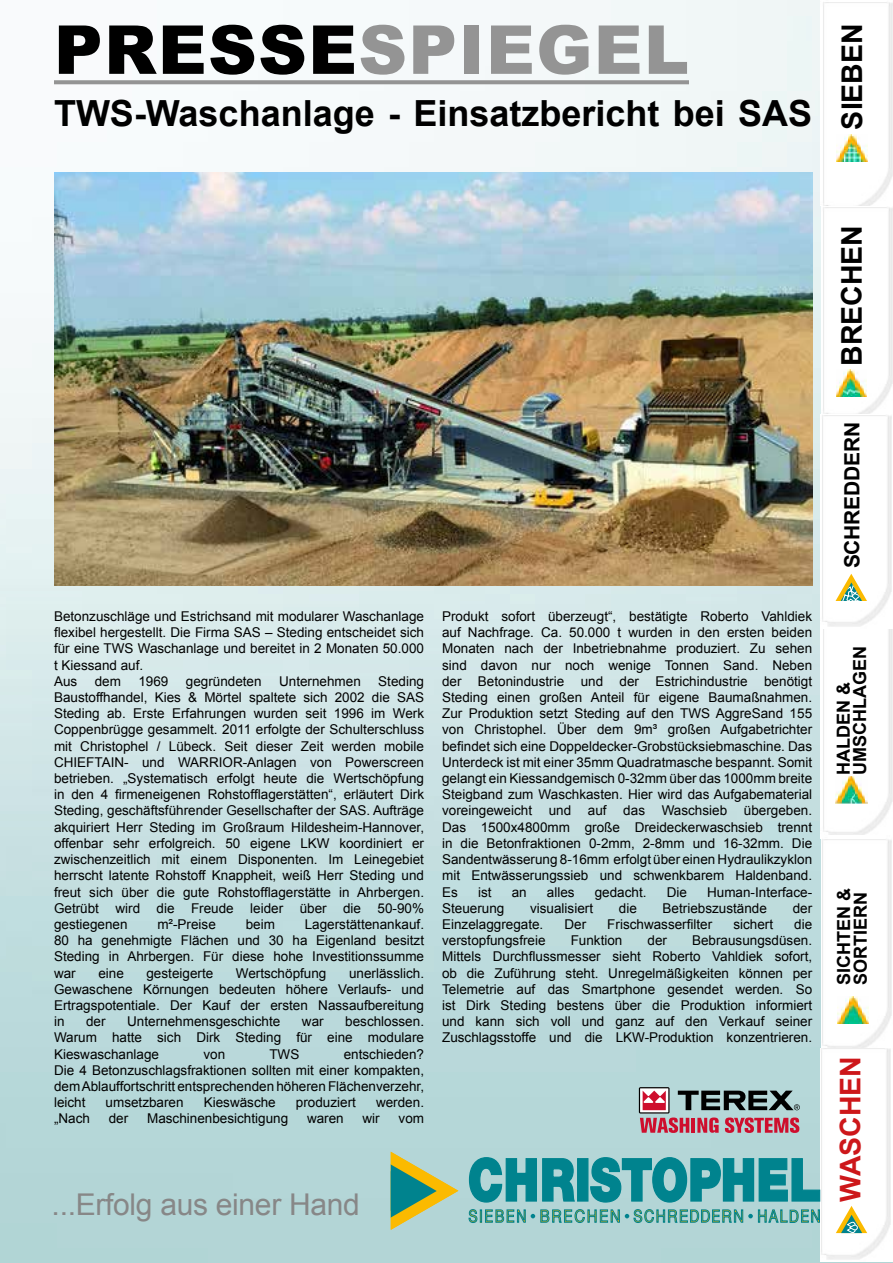
<style>
.page{position:relative;width:893px;height:1263px;background:#fff}
.page>*{position:absolute;margin:0;border:0;box-sizing:border-box;transform-origin:0 0}
.t1{font:900 67.5px "Arial";letter-spacing:.02em;color:#949494}
.t2{font:700 36px "Arial";color:#000}
.t3{font:30px "Arial";letter-spacing:-.01em;color:#878787}
.t4{font:700 28.5px "Arial";color:#000}
.t5{font:700 28.5px "Arial";color:#cd171a}
.t6{font:700 21px "Arial";letter-spacing:-.01em;color:#000}
.t7{font:700 18px/16.5px "Arial";color:#000}
.t8{font:13.5px/16.2px "Arial";color:#000;text-align:justify}
.s1{color:#000}
</style>
<div class="page">
<img style="left:0;top:1px;width:893px;height:1262px">
<img style="left:821px;top:1px;width:72px;height:414px">
<img style="left:836px;top:370px;width:31px;height:27px">
<img style="left:820px;top:623px;width:73px;height:215px">
<img style="left:836px;top:777px;width:31px;height:27px">
<img style="left:836px;top:134px;width:32px;height:27px">
<img style="left:821px;top:415px;width:72px;height:214px">
<svg style="left:835px;top:574px;width:32px;height:27px"></svg>
<img style="left:821px;top:835px;width:72px;height:213px">
<img style="left:837px;top:997px;width:32px;height:27px">
<img style="left:820px;top:1048px;width:73px;height:214px">
<svg style="left:836px;top:1206px;width:31px;height:27px"></svg>
<div style="left:849px;top:1224px;width:9px;height:6px;border:1px solid #fff;border-radius:2px"></div>
<img style="left:54px;top:172px;width:758px;height:413px">
<svg style="left:639px;top:1087px;width:161px;height:46px;background:#9d8189"></svg>
<svg style="left:54px;top:80px;width:635px;height:4px;background:#999a9a"></svg>
<svg style="left:468px;top:1156px;width:352px;height:67px;background:#57aaae"></svg>
<svg style="left:391px;top:1152px;width:67px;height:78px;background:#9dba8a"></svg>
<h1 class="t1" style="left:54px;top:1px;width:636px"><span class="s1">PRESSE</span>SPIEGEL</h1>
<h2 class="t2" style="left:54px;top:89px;width:760px">TWS-Waschanlage - Einsatzbericht bei SAS</h2>
<h3 class="t4" style="left:833px;top:129px;width:108px;rotate:-90deg">SIEBEN</h3>
<p class="t8" style="left:54px;top:608px;width:372px;text-align:left">Betonzuschläge und Estrichsand mit modularer Waschanlage flexibel hergestellt. Die Firma SAS – Steding entscheidet sich für eine TWS Waschanlage und bereitet in 2 Monaten 50.000 t Kiessand auf.<br>Aus</p>
<p class="t8" style="left:54px;top:673px;width:372px;text-indent:324px">Steding Baustoffhandel, Kies &amp; Mörtel spaltete sich 2002 die SAS Steding ab. Erste Erfahrungen wurden seit 1996 im Werk Coppenbrügge gesammelt. 2011 erfolgte der Schulterschluss mit Christophel / Lübeck. Seit dieser Zeit werden mobile CHIEFTAIN- und WARRIOR-Anlagen von Powerscreen betrieben. „Systematisch erfolgt heute die Wertschöpfung in den 4 firmeneigenen Rohstofflagerstätten“, erläutert Dirk Steding, geschäftsführender Gesellschafter der SAS. Aufträge akquiriert Herr Steding im Großraum Hildesheim-Hannover, offenbar sehr erfolgreich. 50 eigene LKW koordiniert er zwischenzeitlich mit einem Disponenten. Im Leinegebiet herrscht latente Rohstoff Knappheit, weiß Herr Steding und freut sich über die gute Rohstofflagerstätte in Ahrbergen.<br>Getrübt wird die Freude leider über die 50-90% gestiegenen</p>
<p class="t8" style="left:95px;top:673px;width:28px">dem</p>
<p class="t8" style="left:138px;top:673px;width:32px">1969</p>
<p class="t8" style="left:186px;top:673px;width:77px">gegründeten</p>
<p class="t8" style="left:279px;top:673px;width:83px">Unternehmen</p>
<p class="t8" style="left:54px;top:916px;width:372px;text-indent:251px">Lagerstättenankauf.<br>80 ha genehmigte Flächen und 30 ha Eigenland besitzt Steding in Ahrbergen. Für diese hohe Investitionssumme war</p>
<p class="t8" style="left:157px;top:916px;width:60px">m²-Preise</p>
<p class="t8" style="left:246px;top:916px;width:31px">beim</p>
<p class="t8" style="left:98px;top:965px;width:27px">eine</p>
<p class="t8" style="left:146px;top:965px;width:68px">gesteigerte</p>
<p class="t8" style="left:236px;top:965px;width:92px">Wertschöpfung</p>
<p class="t8" style="left:54px;top:965px;width:372px;text-indent:295px">unerlässlich.<br>Gewaschene Körnungen bedeuten höhere Verlaufs- und Ertragspotentiale. Der Kauf der ersten Nassaufbereitung in</p>
<p class="t8" style="left:54px;top:1013px;width:372px;text-indent:291px">beschlossen.<br>Warum hatte sich Dirk Steding für eine modulare Kieswaschanlage</p>
<p class="t8" style="left:86px;top:1013px;width:21px">der</p>
<p class="t8" style="left:127px;top:1013px;width:155px">Unternehmensgeschichte</p>
<p class="t8" style="left:302px;top:1013px;width:23px">war</p>
<p class="t8" style="left:54px;top:1046px;width:372px;text-indent:290px">entschieden?<br>Die 4 Betonzuschlagsfraktionen sollten mit einer kompakten, dem Ablauffortschritt entsprechenden höheren Flächenverzehr, leicht</p>
<p class="t8" style="left:203px;top:1046px;width:23px">von</p>
<p class="t8" style="left:269px;top:1046px;width:31px">TWS</p>
<p class="t8" style="left:106px;top:1094px;width:80px">umsetzbaren</p>
<p class="t8" style="left:204px;top:1094px;width:74px">Kieswäsche</p>
<p class="t8" style="left:296px;top:1094px;width:62px">produziert</p>
<p class="t8" style="left:376px;top:1094px;width:50px">werden.</p>
<p class="t8" style="left:54px;top:1110px;width:38px">„Nach</p>
<p class="t8" style="left:109px;top:1110px;width:21px">der</p>
<p class="t8" style="left:147px;top:1110px;width:143px">Maschinenbesichtigung</p>
<p class="t8" style="left:307px;top:1110px;width:38px">waren</p>
<p class="t8" style="left:363px;top:1110px;width:19px">wir</p>
<p class="t8" style="left:399px;top:1110px;width:27px">vom</p>
<p class="t8" style="left:442px;top:608px;width:372px">Produkt sofort überzeugt“, bestätigte Roberto Vahldiek auf Nachfrage. Ca. 50.000 t wurden in den ersten beiden Monaten nach der Inbetriebnahme produziert. Zu sehen sind davon nur noch wenige Tonnen Sand. Neben der Betonindustrie und der Estrichindustrie benötigt Steding einen großen Anteil für eigene Baumaßnahmen.<br>Zur Produktion setzt Steding auf den TWS AggreSand 155 von Christophel. Über dem 9m³ großen Aufgabetrichter befindet sich eine Doppeldecker-Grobstücksiebmaschine. Das Unterdeck ist mit einer 35mm Quadratmasche bespannt. Somit gelangt ein Kiessandgemisch 0-32mm über das 1000mm breite Steigband zum Waschkasten. Hier wird das Aufgabematerial voreingeweicht und auf das Waschsieb übergeben.<br>Das 1500x4800mm große Dreideckerwaschsieb trennt in die Betonfraktionen 0-2mm, 2-8mm und 16-32mm. Die Sandentwässerung 8-16mm erfolgt über einen Hydraulikzyklon mit Entwässerungssieb und schwenkbarem Haldenband.<br>Es</p>
<p class="t8" style="left:478px;top:884px;width:15px">ist</p>
<p class="t8" style="left:512px;top:884px;width:17px">an</p>
<p class="t8" style="left:547px;top:884px;width:29px">alles</p>
<p class="t8" style="left:595px;top:884px;width:53px">gedacht.</p>
<p class="t8" style="left:667px;top:884px;width:22px">Die</p>
<p class="t8" style="left:707px;top:884px;width:107px">Human-Interface-</p>
<p class="t8" style="left:442px;top:900px;width:64px">Steuerung</p>
<p class="t8" style="left:530px;top:900px;width:65px">visualisiert</p>
<p class="t8" style="left:619px;top:900px;width:20px">die</p>
<p class="t8" style="left:663px;top:900px;width:106px">Betriebszustände</p>
<p class="t8" style="left:793px;top:900px;width:21px">der</p>
<p class="t8" style="left:442px;top:916px;width:103px">Einzelaggregate.</p>
<p class="t8" style="left:564px;top:916px;width:23px">Der</p>
<p class="t8" style="left:607px;top:916px;width:107px">Frischwasserfilter</p>
<p class="t8" style="left:733px;top:916px;width:41px">sichert</p>
<p class="t8" style="left:794px;top:916px;width:20px">die</p>
<p class="t8" style="left:442px;top:932px;width:105px">verstopfungsfreie</p>
<p class="t8" style="left:571px;top:932px;width:53px">Funktion</p>
<p class="t8" style="left:647px;top:932px;width:21px">der</p>
<p class="t8" style="left:442px;top:932px;width:372px;text-indent:250px">Bebrausungsdüsen.<br>Mittels Durchflussmesser sieht Roberto Vahldiek sofort, ob die Zuführung steht. Unregelmäßigkeiten können per Telemetrie auf das Smartphone gesendet werden. So ist Dirk Steding bestens über die Produktion informiert und kann sich voll und ganz auf den Verkauf seiner Zuschlagsstoffe und die LKW-Produktion konzentrieren.</p>
<h3 class="t3" style="left:52px;top:1185px;width:310px">...Erfolg aus einer Hand</h3>
<h3 class="t4" style="left:833px;top:366px;width:142px;rotate:-90deg">BRECHEN</h3>
<h3 class="t6" style="left:838px;top:568px;width:148px;rotate:-90deg">SCHREDDERN</h3>
<h3 class="t7" style="left:836px;top:775px;width:130px;rotate:-90deg">HALDEN &amp;<br>UMSCHLAGEN</h3>
<h3 class="t7" style="left:836px;top:985px;width:99px;rotate:-90deg">SICHTEN &amp;<br>SORTIERN</h3>
<h3 class="t5" style="left:831px;top:1202px;width:147px;rotate:-90deg">WASCHEN</h3>
</div>
